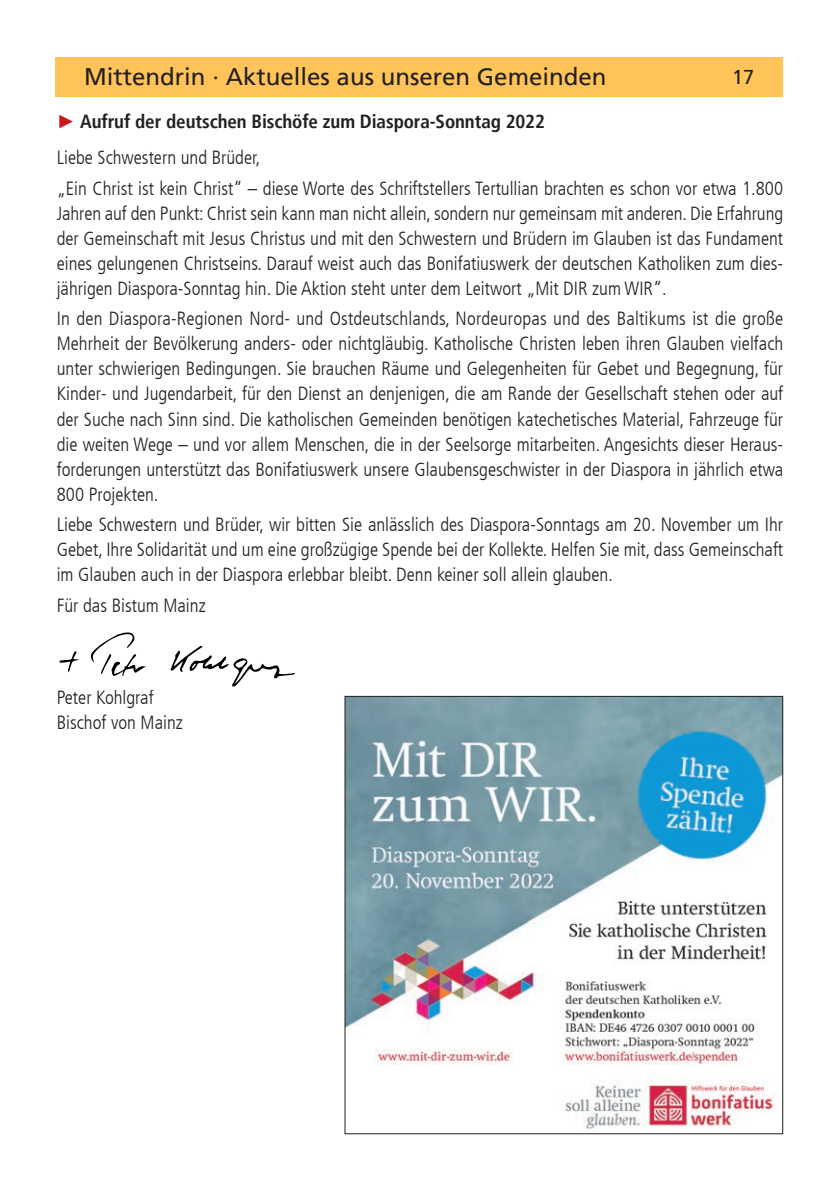
<style>
.page{position:relative;width:840px;height:1191px;background:#fff}
.page>*{position:absolute;margin:0;border:0;box-sizing:border-box;transform-origin:0 0}
.t1{font:24px "Frutiger LT";color:#231f20}
.t2{font:20px "Frutiger LT";color:#231f20}
.t3{font:300 condensed 19px/25px "Frutiger LT";color:#231f20;text-align:justify}
.t4{font:700 condensed 19px "Frutiger LT";letter-spacing:-.005em;color:#231f20}
.s1{font-family:"Arial";font-weight:400;font-stretch:normal;color:#cd151d}
</style>
<div class="page">
<div style="left:56px;top:57px;width:726px;height:39px;background:#fec459"></div>
<svg style="left:59px;top:632px;width:236px;height:55px"></svg>
<img style="left:346px;top:698px;width:434px;height:433px">
<p class="t1" style="left:84px;top:62px;width:523px">Mittendrin · Aktuelles aus unseren Gemeinden</p>
<p class="t2" style="left:731px;top:66px;width:24px">17</p>
<p class="t4" style="left:57px;top:110px;width:489px"><span class="s1">►</span> Aufruf der deutschen Bischöfe zum Diaspora-Sonntag 2022</p>
<p class="t3" style="left:57px;top:145px;width:205px">Liebe Schwestern und Brüder,</p>
<p class="t3" style="left:57px;top:176px;width:727px">„Ein Christ ist kein Christ“ – diese Worte des Schriftstellers Tertullian brachten es schon vor etwa 1.800<br>Jahren auf den Punkt: Christ sein kann man nicht allein, sondern nur gemeinsam mit anderen. Die Erfahrung der Gemeinschaft mit Jesus Christus und mit den Schwestern und Brüdern im Glauben ist das Fundament eines gelungenen Christseins. Darauf weist auch das Bonifatiuswerk der deutschen Katholiken zum dies&shy;jährigen Diaspora-Sonntag hin. Die Aktion steht unter dem Leitwort „Mit DIR zum WIR“.</p>
<p class="t3" style="left:57px;top:307px;width:727px">In den Diaspora-Regionen Nord- und Ostdeutschlands, Nordeuropas und des Baltikums ist die große Mehrheit der Bevölkerung anders- oder nichtgläubig. Katholische Christen leben ihren Glauben vielfach unter schwierigen Bedingungen. Sie brauchen Räume und Gelegenheiten für Gebet und Begegnung, für Kinder- und Jugendarbeit, für den Dienst an denjenigen, die am Rande der Gesellschaft stehen oder auf der Suche nach Sinn sind. Die katholischen Gemeinden benötigen katechetisches Material, Fahrzeuge für die weiten Wege – und vor allem Menschen, die in der Seelsorge mitarbeiten. Angesichts dieser Heraus - forderungen unterstützt das Bonifatiuswerk unsere Glaubens geschwister in der Diaspora in jährlich etwa 800 Projekten.</p>
<p class="t3" style="left:57px;top:512px;width:727px">Liebe Schwestern und Brüder, wir bitten Sie anlässlich des Diaspora-Sonntags am 20. November um Ihr Gebet, Ihre Solidarität und um eine großzügige Spende bei der Kollekte. Helfen Sie mit, dass Gemeinschaft im Glauben auch in der Diaspora erlebbar bleibt. Denn keiner soll allein glauben.</p>
<p class="t3" style="left:57px;top:593px;width:150px">Für das Bistum Mainz</p>
<p class="t3" style="left:57px;top:685px;width:127px">Peter Kohlgraf<br>Bischof von Mainz</p>
</div>
